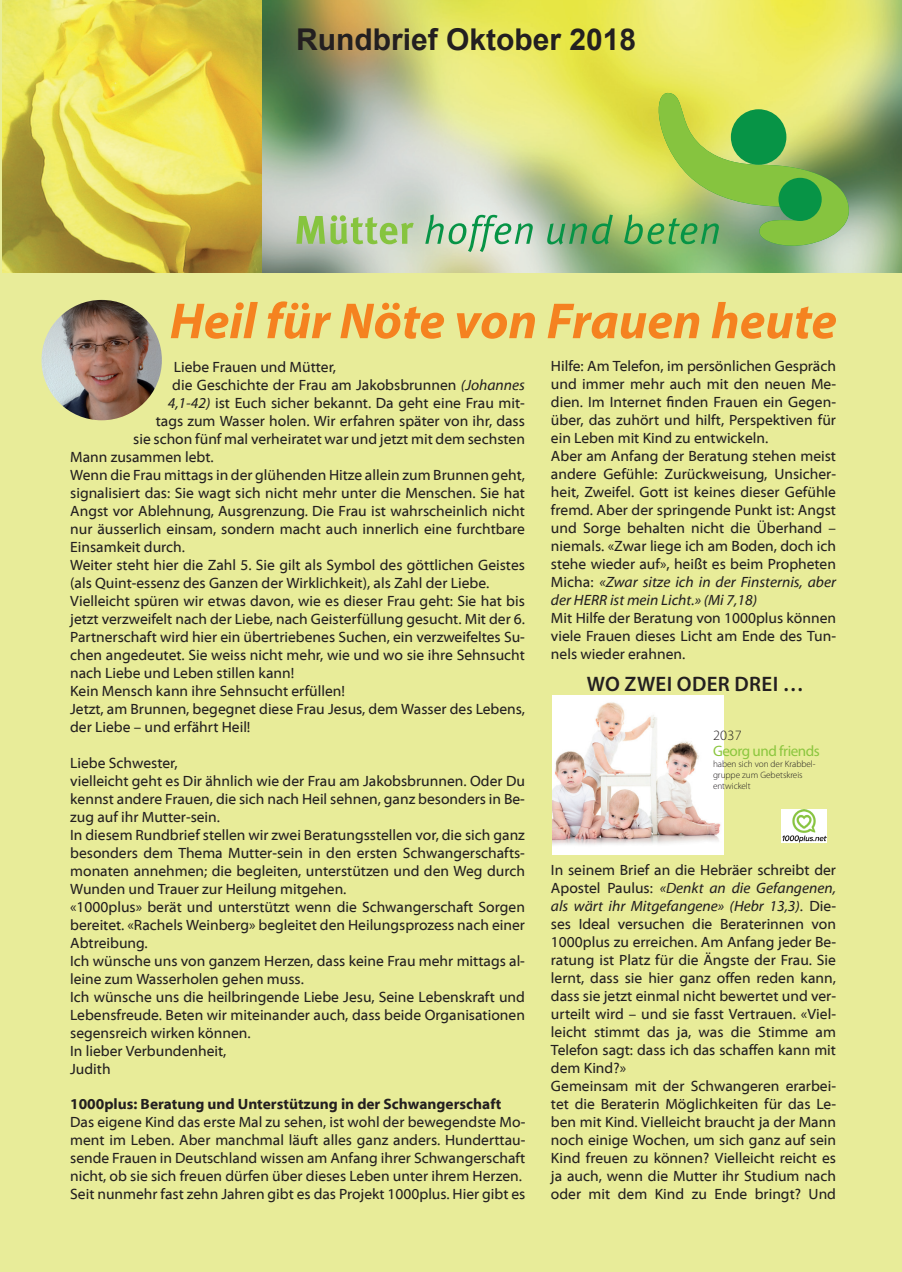
<style>
.page{position:relative;width:902px;height:1272px;background:#fff}
.page>*{position:absolute;margin:0;border:0;box-sizing:border-box;transform-origin:0 0}
.Titel_gross_orange{font:italic 700 51px "Myriad Pro";color:#f58220}
.t1{font:700 30px "Arial";color:#231f20}
.t2{font:600 21px "Myriad Pro";letter-spacing:.015em;color:#231f20}
.t3{font:15.15px "Myriad Pro";letter-spacing:-.03em;color:#8bc63e}
.Text_Normal{font:15px/18px "Myriad Web Pro";color:#231f20;text-align:justify}
.Text_Normal-2{font:700 15px "Myriad Web Pro";color:#231f20}
.t4{font:300 14.25px "Myriad Pro";color:#231f20}
.t5{font:300 9.3px/10.9px "Myriad Pro";letter-spacing:-.01em;color:#231f20}
.s1{font-style:italic}
</style>
<div class="page">
<div style="left:0;top:0;width:901px;height:1271px;background:#e8ec99"></div>
<img style="left:2px;top:0;width:899px;height:272px">
<img style="left:41px;top:300px;width:121px;height:120px;border-radius:60px">
<svg style="left:296px;top:215px;width:117px;height:29px;background:#adcc8c"></svg>
<svg style="left:425px;top:214px;width:107px;height:38px;background:#afd2b5"></svg>
<svg style="left:547px;top:214px;width:65px;height:30px;background:#71a86c"></svg>
<svg style="left:624px;top:93px;width:224px;height:156px;background:#9cc45b"></svg>
<img style="left:552px;top:695px;width:171px;height:159px">
<img style="left:781px;top:810px;width:45px;height:32px">
<p class="t1" style="left:296px;top:18px;width:342px">Rundbrief Oktober 2018</p>
<p class="Titel_gross_orange" style="left:170px;top:288px;width:668px">Heil für Nöte von Frauen heute</p>
<p class="Text_Normal" style="left:174px;top:358px;width:164px">Liebe Frauen und Mütter,</p>
<p class="Text_Normal" style="left:172px;top:376px;width:354px">die Geschichte der Frau am Jakobsbrunnen <span class="s1">(Johannes</span></p>
<p class="Text_Normal" style="left:168px;top:394px;width:359px"><span class="s1">4,1-42)</span> ist Euch sicher bekannt. Da geht eine Frau mit-</p>
<p class="Text_Normal" style="left:156px;top:412px;width:370px">tags zum Wasser holen. Wir erfahren später von ihr, dass</p>
<p class="Text_Normal" style="left:133px;top:430px;width:393px">sie schon fünf mal verheiratet war und jetzt mit dem sechsten</p>
<p class="Text_Normal" style="left:70px;top:448px;width:145px">Mann zusammen lebt.</p>
<p class="Text_Normal" style="left:70px;top:466px;width:456px">Wenn die Frau mittags in der glühenden Hitze allein zum Brunnen geht, signalisiert das: Sie wagt sich nicht mehr unter die Menschen. Sie hat Angst vor Ablehnung, Ausgrenzung. Die Frau ist wahrscheinlich nicht nur äusserlich einsam, sondern macht auch innerlich eine furchtbare Einsamkeit durch.</p>
<p class="Text_Normal" style="left:70px;top:556px;width:456px">Weiter steht hier die Zahl 5. Sie gilt als Symbol des göttlichen Geistes (als Quint-essenz des Ganzen der Wirklichkeit), als Zahl der Liebe.</p>
<p class="Text_Normal" style="left:70px;top:592px;width:456px">Vielleicht spüren wir etwas davon, wie es dieser Frau geht: Sie hat bis jetzt verzweifelt nach der Liebe, nach Geisterfüllung gesucht. Mit der 6.<br>Partnerschaft wird hier ein übertriebenes Suchen, ein verzweifeltes Su&shy;chen angedeutet. Sie weiss nicht mehr, wie und wo sie ihre Sehnsucht nach Liebe und Leben stillen kann!</p>
<p class="Text_Normal" style="left:70px;top:682px;width:276px">Kein Mensch kann ihre Sehnsucht erfüllen!</p>
<p class="Text_Normal" style="left:70px;top:700px;width:456px">Jetzt, am Brunnen, begegnet diese Frau Jesus, dem Wasser des Lebens, der Liebe – und erfährt Heil!</p>
<p class="Text_Normal" style="left:70px;top:754px;width:109px">Liebe Schwester,</p>
<p class="Text_Normal" style="left:70px;top:772px;width:456px">vielleicht geht es Dir ähnlich wie der Frau am Jakobsbrunnen. Oder Du kennst andere Frauen, die sich nach Heil sehnen, ganz besonders in Be&shy;zug auf ihr Mutter-sein.</p>
<p class="Text_Normal" style="left:70px;top:826px;width:456px">In diesem Rundbrief stellen wir zwei Beratungsstellen vor, die sich ganz besonders dem Thema Mutter-sein in den ersten Schwangerschafts&shy;monaten annehmen; die begleiten, unterstützen und den Weg durch Wunden und Trauer zur Heilung mitgehen.</p>
<p class="Text_Normal" style="left:70px;top:898px;width:456px">«1000plus» berät und unterstützt wenn die Schwangerschaft Sorgen bereitet. «Rachels Weinberg» begleitet den Heilungsprozess nach einer Abtreibung.</p>
<p class="Text_Normal" style="left:70px;top:952px;width:456px">Ich wünsche uns von ganzem Herzen, dass keine Frau mehr mittags al&shy;leine zum Wasserholen gehen muss.</p>
<p class="Text_Normal" style="left:70px;top:988px;width:456px">Ich wünsche uns die heilbringende Liebe Jesu, Seine Lebenskraft und Lebensfreude. Beten wir miteinander auch, dass beide Organisationen segensreich wirken können.</p>
<p class="Text_Normal" style="left:70px;top:1042px;width:158px">In lieber Verbundenheit,</p>
<p class="Text_Normal" style="left:70px;top:1060px;width:42px">Judith</p>
<p class="Text_Normal-2" style="left:70px;top:1095px;width:433px">1000plus: Beratung und Unterstützung in der Schwangerschaft</p>
<p class="Text_Normal" style="left:70px;top:1112px;width:456px">Das eigene Kind das erste Mal zu sehen, ist wohl der bewegendste Mo&shy;ment im Leben. Aber manchmal läuft alles ganz anders. Hunderttau&shy;sende Frauen in Deutschland wissen am Anfang ihrer Schwangerschaft nicht, ob sie sich freuen dürfen über dieses Leben unter ihrem Herzen.</p>
<p class="Text_Normal" style="left:70px;top:1184px;width:456px">Seit nunmehr fast zehn Jahren gibt es das Projekt 1000plus. Hier gibt es</p>
<p class="Text_Normal" style="left:551px;top:357px;width:286px">Hilfe: Am Telefon, im persönlichen Gespräch und immer mehr auch mit den neuen Me&shy;dien. Im Internet finden Frauen ein Gegen&shy;über, das zuhört und hilft, Perspektiven für ein Leben mit Kind zu entwickeln.</p>
<p class="Text_Normal" style="left:551px;top:447px;width:286px">Aber am Anfang der Beratung stehen meist andere Gefühle: Zurückweisung, Unsicher&shy;heit, Zweifel. Gott ist keines dieser Gefühle fremd. Aber der springende Punkt ist: Angst und Sorge behalten nicht die Überhand – niemals. «Zwar liege ich am Boden, doch ich stehe wieder auf», heißt es beim Propheten Micha: <span class="s1">«Zwar sitze ich in der Finsternis, aber der HERR ist mein Licht.» (Mi 7,18)</span></p>
<p class="Text_Normal" style="left:551px;top:609px;width:286px">Mit Hilfe der Beratung von 1000plus können viele Frauen dieses Licht am Ende des Tun&shy;nels wieder erahnen.</p>
<p class="t2" style="left:586px;top:670px;width:218px">WO ZWEI ODER DREI …</p>
<p class="t4" style="left:713px;top:727px;width:30px">2037</p>
<p class="t3" style="left:713px;top:742px;width:108px">Georg und friends</p>
<p class="t5" style="left:713px;top:758px;width:104px">haben sich von der Krabbel&shy;gruppe zum Gebetskreis entwickelt</p>
<p class="Text_Normal" style="left:551px;top:861px;width:286px">In seinem Brief an die Hebräer schreibt der Apostel Paulus: <span class="s1">«Denkt an die Gefangenen, als wärt ihr Mitgefangene» (Hebr 13,3)</span>. Die&shy;ses Ideal versuchen die Beraterinnen von 1000plus zu erreichen. Am Anfang jeder Be&shy;ratung ist Platz für die Ängste der Frau. Sie lernt, dass sie hier ganz offen reden kann, dass sie jetzt einmal nicht bewertet und ver&shy;urteilt wird – und sie fasst Vertrauen. «Viel&shy;leicht stimmt das ja, was die Stimme am Telefon sagt: dass ich das schaffen kann mit dem Kind?»</p>
<p class="Text_Normal" style="left:551px;top:1077px;width:286px">Gemeinsam mit der Schwangeren erarbei&shy;tet die Beraterin Möglichkeiten für das Le&shy;ben mit Kind. Vielleicht braucht ja der Mann noch einige Wochen, um sich ganz auf sein Kind freuen zu können? Vielleicht reicht es ja auch, wenn die Mutter ihr Studium nach oder mit dem Kind zu Ende bringt? Und</p>
</div>
